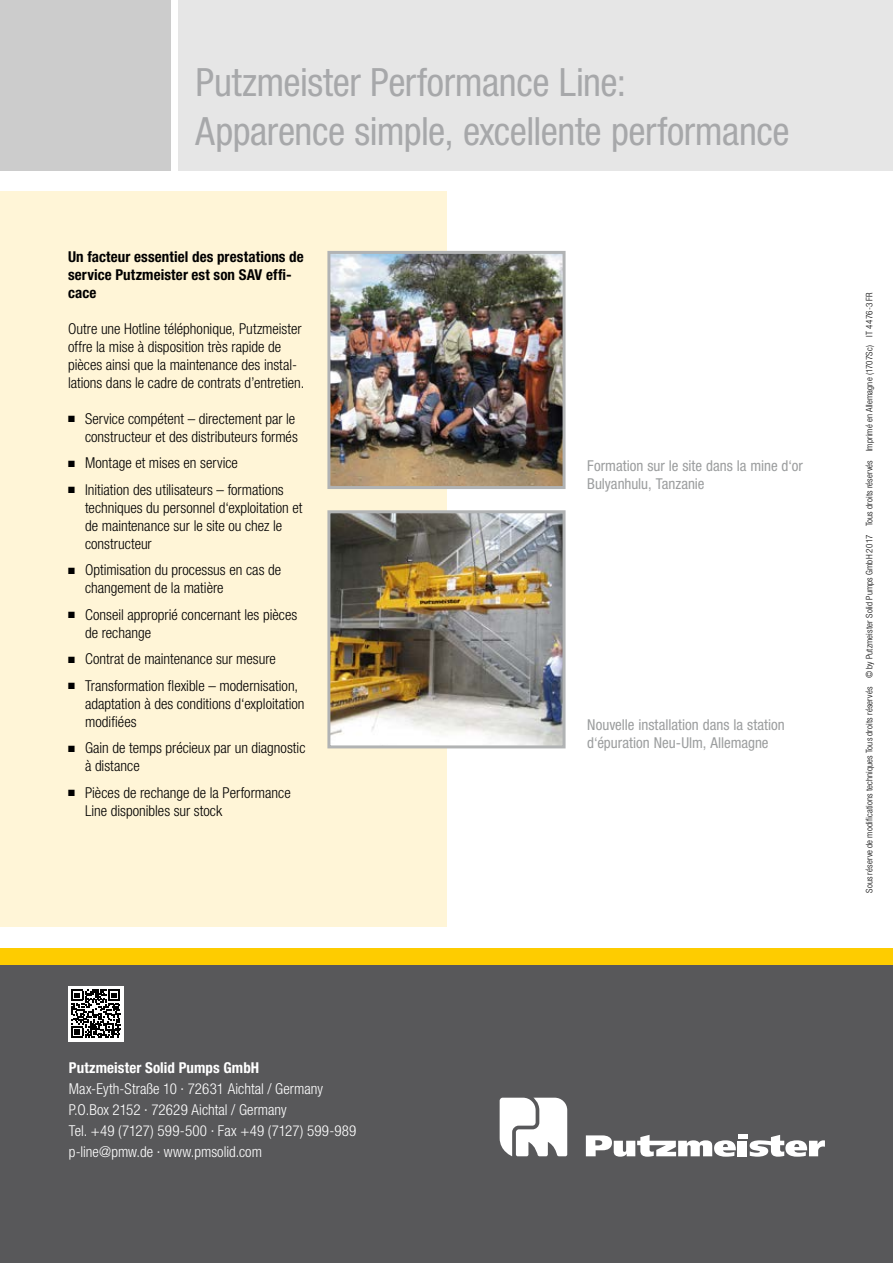
<style>
.page{position:relative;width:893px;height:1263px;background:#fff}
.page>*{position:absolute;margin:0;border:0;box-sizing:border-box;transform-origin:0 0}
.t1{font:condensed 39px/48.8px "Helvetica Neue LT Pro";letter-spacing:-.01em;color:#a7a8aa}
.t2{font:300 condensed 15px/18px "Helvetica Neue LT Pro";color:#000}
.t3{font:300 condensed 15px/21px "Helvetica Neue LT Pro";color:#fff}
.t4{font:condensed 15px/18px "Helvetica Neue LT Pro";color:#9c9e9f}
.t5{font:700 condensed 15px/18px "Helvetica Neue LT Pro";letter-spacing:.01em;color:#000}
.t6{font:700 condensed 15px "Helvetica Neue LT Pro";letter-spacing:.005em;color:#fff}
.t7{font:300 condensed 9px "Helvetica Neue LT Pro";letter-spacing:.015em;color:#000}
</style>
<div class="page">
<div style="left:0;top:191px;width:446px;height:736px;background:#fff5d7"></div>
<img style="left:331px;top:255px;width:231px;height:230px">
<div style="left:327px;top:251px;width:239px;height:238px;border:3px solid #b1b3b4"></div>
<img style="left:331px;top:514px;width:231px;height:230px">
<div style="left:327px;top:510px;width:239px;height:238px;border:3px solid #b1b3b4"></div>
<div style="left:0;top:948px;width:893px;height:17px;background:#fecc00"></div>
<div style="left:0;top:965px;width:893px;height:298px;background:#58585a"></div>
<svg style="left:500px;top:1098px;width:67px;height:58px;background:#e6e6e7"></svg>
<svg style="left:586px;top:1135px;width:239px;height:22px"></svg>
<div style="left:68px;top:986px;width:55px;height:55px;background:#fff"></div>
<svg style="left:72px;top:989px;width:48px;height:49px"></svg>
<div style="left:179px;top:0;width:714px;height:170px;background:#e6e6e6"></div>
<div style="left:0;top:0;width:170px;height:170px;background:#ccc"></div>
<h1 class="t1" style="left:196px;top:57px;width:595px">Putzmeister Performance Line:<br>Apparence simple, excellente performance</h1>
<p class="t5" style="left:68px;top:247px;width:237px">Un facteur essentiel des prestations de service Putzmeister est son SAV effi&shy;cace</p>
<p class="t2" style="left:68px;top:319px;width:238px">Outre une Hotline téléphonique, Putzmeister offre la mise à disposition très rapide de pièces ainsi que la maintenance des instal&shy;lations dans le cadre de contrats d’entretien.</p>
<p class="t2" style="left:68px;top:409px;width:231px;text-align:right">■ Service compétent – directement par le constructeur et des distributeurs formés</p>
<p class="t2" style="left:68px;top:454px;width:171px">■ Montage et mises en service</p>
<p class="t2" style="left:85px;top:480px;width:219px;text-indent:-17px">■ Initiation des utilisateurs – formations techniques du personnel d‘exploitation et de maintenance sur le site ou chez le constructeur</p>
<p class="t2" style="left:85px;top:561px;width:198px;text-indent:-17px">■ Optimisation du processus en cas de changement de la matière</p>
<p class="t2" style="left:85px;top:605px;width:214px;text-indent:-17px">■ Conseil approprié concernant les pièces de rechange</p>
<p class="t2" style="left:68px;top:650px;width:209px">■ Contrat de maintenance sur mesure</p>
<p class="t2" style="left:85px;top:676px;width:221px;text-indent:-17px">■ Transformation flexible – modernisation, adaptation à des conditions d‘exploitation modifiées</p>
<p class="t2" style="left:85px;top:739px;width:222px;text-indent:-17px">■ Gain de temps précieux par un diagnostic à distance</p>
<p class="t2" style="left:85px;top:783px;width:207px;text-indent:-17px">■ Pièces de rechange de la Performance<br>Line disponibles sur stock</p>
<p class="t4" style="left:587px;top:457px;width:217px">Formation sur le site dans la mine d‘or<br>Bulyanhulu, Tanzanie</p>
<p class="t4" style="left:587px;top:716px;width:199px">Nouvelle installation dans la station d‘épuration Neu-Ulm, Allemagne</p>
<p class="t7" style="left:864px;top:893px;width:602px;rotate:-90deg">Sous réserve de modifications techniques Tous droits réservés © by Putzmeister Solid Pumps GmbH 2017 Tous droits réservés Imprimé en Allemagne (1707Sc) IT 4476-3 FR</p>
<p class="t6" style="left:69px;top:1058px;width:192px">Putzmeister Solid Pumps GmbH</p>
<p class="t3" style="left:69px;top:1078px;width:289px">Max-Eyth-Straße 10 · 72631 Aichtal / Germany P.O.Box 2152 · 72629 Aichtal / Germany<br>Tel. +49 (7127) 599-500 · Fax +49 (7127) 599-989 p-line@pmw.de · www.pmsolid.com</p>
</div>
